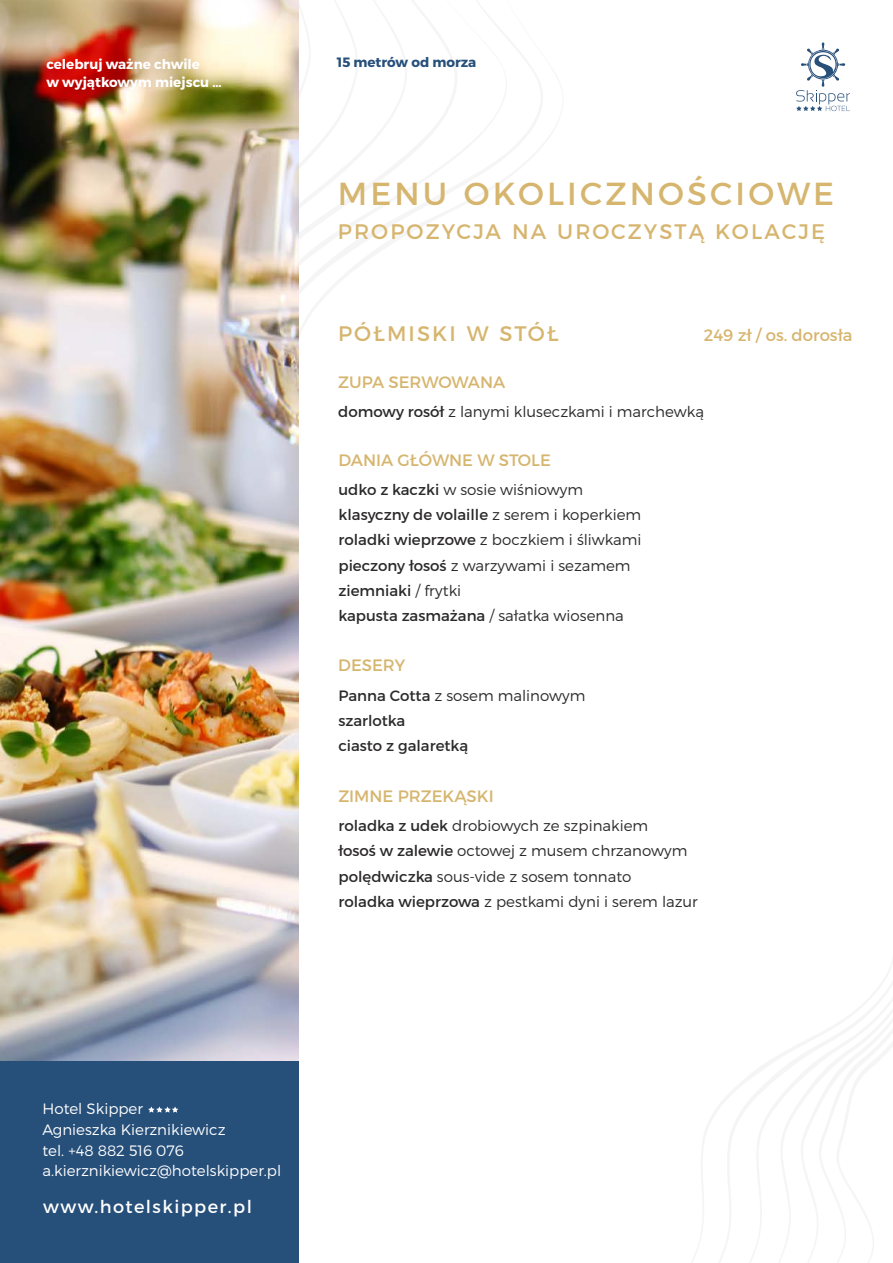
<style>
.page{position:relative;width:893px;height:1263px;background:#fff}
.page>*{position:absolute;margin:0;border:0;box-sizing:border-box;transform-origin:0 0}
.t1{font:31.8px "Montserrat";letter-spacing:.1em;color:#d6b56e}
.t2{font:21px "Montserrat";letter-spacing:.1em;color:#d6b56e}
.t3{font:17.7px "Montserrat";letter-spacing:.08em;color:#fff}
.t4{font:16.5px "Montserrat";color:#d6b56e}
.t5{font:300 15px/25.2px "Montserrat";color:#2b2929}
.t6{font:300 15px/20.7px "Montserrat";color:#fff}
.t7{font:15px/25.2px "Montserrat";color:#2b2929}
.t8{font:700 13.5px "Montserrat";color:#fff}
.t9{font:700 13.5px "Montserrat";color:#264f7a}
.s1{font-weight:400}
.s2{font-weight:300}
</style>
<div class="page">
<img style="left:0;top:0;width:298px;height:1062px">
<div style="left:0;top:1062px;width:299px;height:201px;background:#264f7a"></div>
<svg style="left:796px;top:43px;width:54px;height:68px"></svg>
<svg style="left:148px;top:1106px;width:30px;height:7px"></svg>
<p class="t8" style="left:46px;top:56px;width:155px">celebruj ważne chwile</p>
<p class="t9" style="left:337px;top:54px;width:141px">15 metrów od morza</p>
<p class="t8" style="left:46px;top:74px;width:177px">w wyjątkowym miejscu …</p>
<h1 class="t1" style="left:338px;top:174px;width:498px">MENU OKOLICZNOŚCIOWE</h1>
<h2 class="t2" style="left:338px;top:218px;width:489px">PROPOZYCJA NA UROCZYSTĄ KOLACJĘ</h2>
<h2 class="t2" style="left:338px;top:321px;width:222px">PÓŁMISKI W STÓŁ</h2>
<p class="t4" style="left:338px;top:372px;width:169px">ZUPA SERWOWANA</p>
<p class="t4" style="left:704px;top:325px;width:150px">249 zł / os. dorosła</p>
<p class="t5" style="left:338px;top:399px;width:367px"><span class="s1">domowy rosół</span> z lanymi kluseczkami i marchewką</p>
<p class="t4" style="left:338px;top:450px;width:214px">DANIA GŁÓWNE W STOLE</p>
<p class="t5" style="left:338px;top:477px;width:304px"><span class="s1">udko z kaczki</span> w sosie wiśniowym <span class="s1">klasyczny de volaille</span> z serem i koperkiem <span class="s1">roladki wieprzowe</span> z boczkiem i śliwkami <span class="s1">pieczony łosoś</span> z warzywami i sezamem <span class="s1">ziemniaki</span> / frytki<br><span class="s1">kapusta zasmażana</span> / sałatka wiosenna</p>
<p class="t4" style="left:338px;top:655px;width:69px">DESERY</p>
<p class="t7" style="left:338px;top:683px;width:248px">Panna Cotta <span class="s2">z sosem malinowym </span>szarlotka<br>ciasto z galaretką</p>
<p class="t4" style="left:338px;top:786px;width:157px">ZIMNE PRZEKĄSKI</p>
<p class="t5" style="left:338px;top:813px;width:361px"><span class="s1">roladka z udek</span> drobiowych ze szpinakiem<br><span class="s1">łosoś w zalewie</span> octowej z musem chrzanowym <span class="s1">polędwiczka</span> sous-vide z sosem tonnato<br><span class="s1">roladka wieprzowa</span> z pestkami dyni i serem lazur</p>
<p class="t6" style="left:43px;top:1099px;width:240px">Hotel Skipper<br>Agnieszka Kierznikiewicz<br>tel. +48 882 516 076 a.kierznikiewicz@hotelskipper.pl</p>
<p class="t3" style="left:43px;top:1195px;width:210px">www.hotelskipper.pl</p>
</div>
